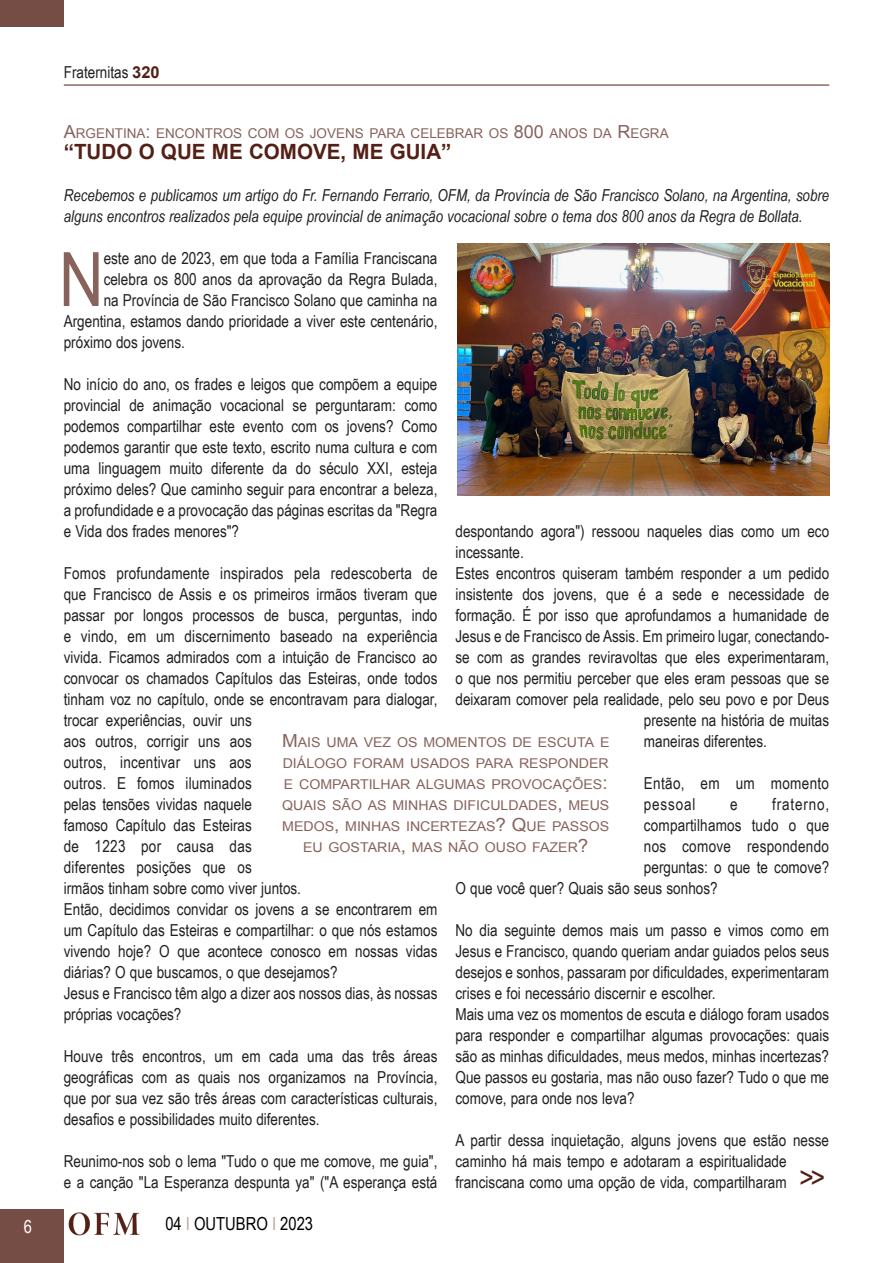
<style>
.page{position:relative;width:893px;height:1263px;background:#fff}
.page>*{position:absolute;margin:0;border:0;box-sizing:border-box;transform-origin:0 0}
.Titolo{font:75.15px "Arial Narrow";color:#87635b}
.Testo_sinEspacio{font:30px "Arial Narrow";color:#542015}
.Titolo-2{font:700 21px "Arial";color:#542015}
.t1{font:18px "Arial Narrow";color:#000}
.t2{font:18px "Arial Narrow";color:#fff}
.Titolo-3{font:16.5px/21px "Arial Narrow";color:#231f20;text-align:justify}
.Titolo-4{font:italic 16.5px/21px "Arial Narrow";color:#231f20}
.Titolo-5{font:16.5px/21px "Arial Narrow";letter-spacing:.02em;color:#231f20}
.Titolo-6{font:16.5px "Arial Narrow";letter-spacing:.05em;color:#231f20}
.Titolo_piccolo{font:13.5px/21px "Arial";color:#87635b;text-align:center;scale:1.05 1}
.Titolo_piccolo-2{font:13.5px "Arial";color:#87635b}
.s1{font-family:"Arial";font-weight:700;color:#542015}
.s2{font-size:18px}
.s3{color:#bba6a1}
</style>
<div class="page">
<div style="left:0;top:1209px;width:64px;height:54px;background:#764d44"></div>
<hr style="left:64px;top:85px;width:765px;height:1px;background:#542015">
<div style="left:0;top:0;width:64px;height:27px;background:#764d44"></div>
<img style="left:69px;top:1212px;width:71px;height:24px">
<img style="left:457px;top:243px;width:372px;height:252px">
<p class="t2" style="left:24px;top:1213px;width:10px">6</p>
<p class="Titolo-3" style="left:64px;top:61px;width:97px">Fraternitas <span class="s1">320</span></p>
<p class="Titolo_piccolo-2" style="left:64px;top:124px;width:606px"><span class="s2">A</span>RGENTINA<span class="s2">:</span> ENCONTROS COM OS JOVENS PARA CELEBRAR OS <span class="s2">800</span> ANOS DA <span class="s2">R</span>EGRA</p>
<p class="Titolo-2" style="left:64px;top:138px;width:389px">“TUDO O QUE ME COMOVE, ME GUIA”</p>
<p class="Titolo-4" style="left:64px;top:184px;width:767px">Recebemos e publicamos um artigo do Fr. Fernando Ferrario, OFM, da Província de São Francisco Solano, na Argentina, sobre alguns encontros realizados pela equipe provincial de animação vocacional sobre o tema dos 800 anos da Regra de Bollata.</p>
<p class="Titolo" style="left:59px;top:224px;width:46px">N</p>
<p class="Titolo-3" style="left:104px;top:247px;width:335px">este ano de 2023, em que toda a Família Franciscana</p>
<p class="Titolo-3" style="left:104px;top:268px;width:335px">celebra os 800 anos da aprovação da Regra Bulada,</p>
<p class="Titolo-3" style="left:104px;top:289px;width:335px">na Província de São Francisco Solano que caminha na</p>
<p class="Titolo-3" style="left:64px;top:310px;width:375px">Argentina, estamos dando prioridade a viver este centenário,</p>
<p class="Titolo-3" style="left:64px;top:331px;width:123px">próximo dos jovens.</p>
<p class="Titolo-3" style="left:64px;top:373px;width:375px">No início do ano, os frades e leigos que compõem a equipe provincial de animação vocacional se perguntaram: como podemos compartilhar este evento com os jovens? Como podemos garantir que este texto, escrito numa cultura e com uma linguagem muito diferente da do século XXI, esteja próximo deles? Que caminho seguir para encontrar a beleza, a profundidade e a provocação das páginas escritas da "Regra e Vida dos frades menores"?</p>
<p class="Titolo-3" style="left:64px;top:562px;width:375px;text-align:left">Fomos profundamente inspirados pela redescoberta de que Francisco de Assis e os primeiros irmãos tiveram que passar por longos processos de busca, perguntas, indo e vindo, em um discernimento baseado na experiência vivida. Ficamos admirados com a intuição de Francisco ao convocar os chamados Capítulos das Esteiras, onde todos tinham voz no capítulo, onde se encontravam para dialogar, trocar experiências, ouvir uns<br>aos outros, corrigir uns aos<br>outros, incentivar uns aos<br>outros. E fomos iluminados<br>pelas tensões vividas naquele<br>famoso Capítulo das Esteiras<br>de 1223 por causa das<br>diferentes posições que os<br>irmãos tinham sobre como viver juntos.</p>
<p class="Titolo-3" style="left:64px;top:898px;width:375px">Então, decidimos convidar os jovens a se encontrarem em um Capítulo das Esteiras e compartilhar: o que nós estamos vivendo hoje? O que acontece conosco em nossas vidas diárias? O que buscamos, o que desejamos?</p>
<p class="Titolo-3" style="left:64px;top:982px;width:375px">Jesus e Francisco têm algo a dizer aos nossos dias, às nossas próprias vocações?</p>
<p class="Titolo-3" style="left:64px;top:1045px;width:375px">Houve três encontros, um em cada uma das três áreas geográficas com as quais nos organizamos na Província, que por sua vez são três áreas com características culturais, desafios e possibilidades muito diferentes.</p>
<p class="Titolo-3" style="left:64px;top:1150px;width:375px">Reunimo-nos sob o lema "Tudo o que me comove, me guia", e a canção "La Esperanza despunta ya" ("A esperança está</p>
<p class="Titolo-3" style="left:455px;top:520px;width:375px">despontando agora") ressoou naqueles dias como um eco incessante.</p>
<p class="Titolo-3" style="left:455px;top:562px;width:375px">Estes encontros quiseram também responder a um pedido</p>
<p class="Titolo-3" style="left:455px;top:583px;width:375px">insistente dos jovens, que é a sede e necessidade de</p>
<p class="Titolo-3" style="left:455px;top:604px;width:375px">formação. É por isso que aprofundamos a humanidade de</p>
<p class="Titolo-3" style="left:455px;top:625px;width:375px">Jesus e de Francisco de Assis. Em primeiro lugar, conectando-</p>
<p class="Titolo-3" style="left:455px;top:646px;width:375px">se com as grandes reviravoltas que eles experimentaram,</p>
<p class="Titolo-3" style="left:455px;top:667px;width:375px">o que nos permitiu perceber que eles eram pessoas que se</p>
<p class="Titolo-3" style="left:455px;top:688px;width:375px">deixaram comover pela realidade, pelo seu povo e por Deus</p>
<p class="Titolo-3" style="left:644px;top:709px;width:187px">presente na história de muitas</p>
<p class="Titolo-3" style="left:644px;top:730px;width:124px">maneiras diferentes.</p>
<p class="Titolo-5" style="left:644px;top:772px;width:187px">Então, em um momento pessoal</p>
<p class="Titolo_piccolo" style="left:282px;top:732px;width:313px"><span class="s2">M</span>AIS UMA VEZ OS MOMENTOS DE ESCUTA E DIÁLOGO FORAM USADOS PARA RESPONDER E COMPARTILHAR ALGUMAS PROVOCAÇÕES<span class="s2">:<br></span>QUAIS SÃO AS MINHAS DIFICULDADES<span class="s2">,</span> MEUS MEDOS<span class="s2">,</span> MINHAS INCERTEZAS<span class="s2">? Q</span>UE PASSOS EU GOSTARIA<span class="s2">,</span> MAS NÃO OUSO FAZER<span class="s2">?</span></p>
<p class="Titolo-3" style="left:730px;top:793px;width:9px">e</p>
<p class="Titolo-6" style="left:772px;top:792px;width:58px">fraterno,</p>
<p class="Titolo-3" style="left:644px;top:814px;width:187px">compartilhamos tudo o que</p>
<p class="Titolo-5" style="left:644px;top:835px;width:187px">nos comove respondendo</p>
<p class="Titolo-3" style="left:644px;top:856px;width:187px">perguntas: o que te comove?</p>
<p class="Titolo-3" style="left:455px;top:877px;width:264px">O que você quer? Quais são seus sonhos?</p>
<p class="Titolo-3" style="left:455px;top:919px;width:375px">No dia seguinte demos mais um passo e vimos como em Jesus e Francisco, quando queriam andar guiados pelos seus desejos e sonhos, passaram por dificuldades, experimentaram crises e foi necessário discernir e escolher.</p>
<p class="Titolo-3" style="left:455px;top:1003px;width:375px">Mais uma vez os momentos de escuta e diálogo foram usados para responder e compartilhar algumas provocações: quais são as minhas dificuldades, meus medos, minhas incertezas?<br>Que passos eu gostaria, mas não ouso fazer? Tudo o que me comove, para onde nos leva?</p>
<p class="Titolo-3" style="left:455px;top:1129px;width:375px;text-align:left">A partir dessa inquietação, alguns jovens que estão nesse caminho há mais tempo e adotaram a espiritualidade franciscana como uma opção de vida, compartilharam</p>
<p class="Testo_sinEspacio" style="left:799px;top:1155px;width:27px">&gt;&gt;</p>
<p class="t1" style="left:165px;top:1210px;width:149px">04 <span class="s3">I</span> OUTUBRO <span class="s3">I</span> 2023</p>
</div>
